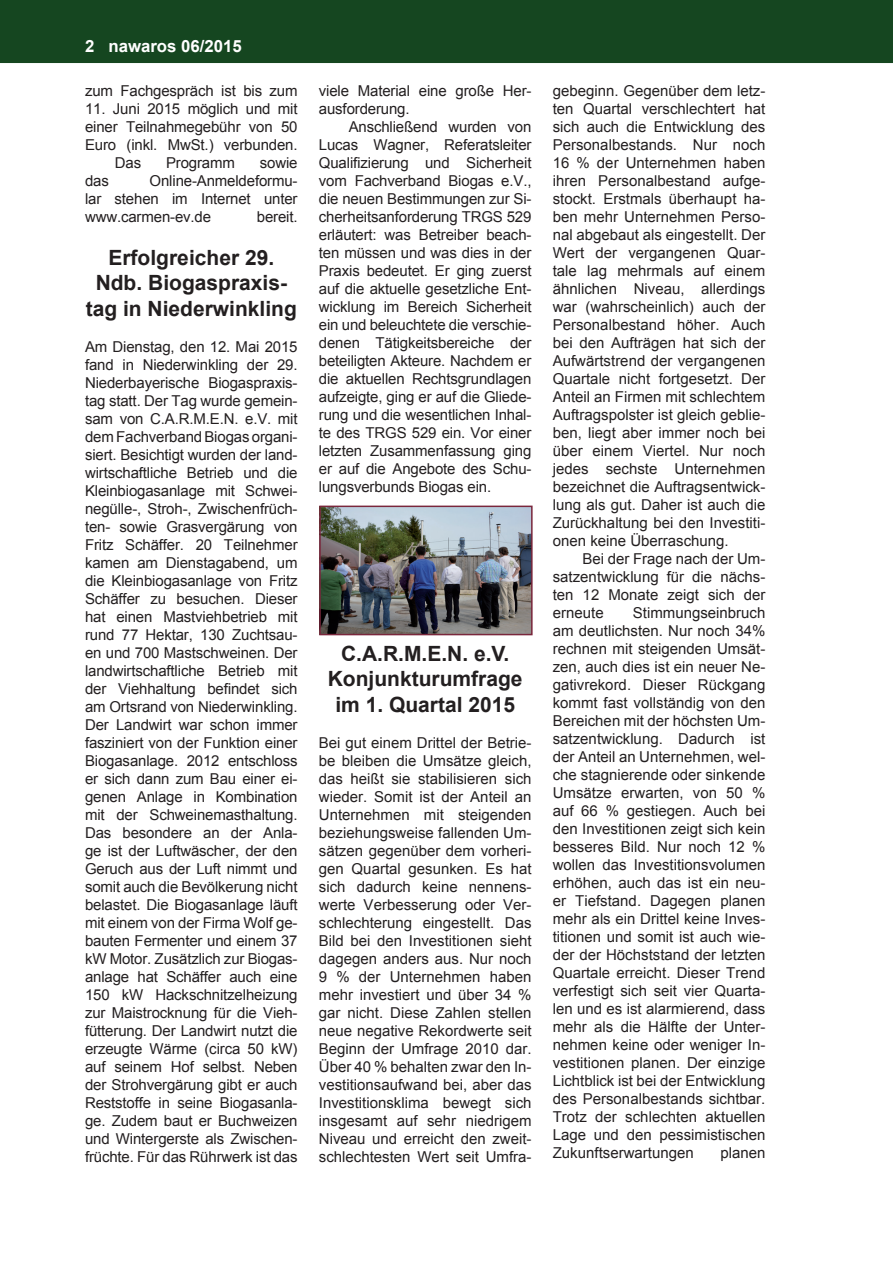
<style>
.page{position:relative;width:893px;height:1263px;background:#fff}
.page>*{position:absolute;margin:0;border:0;box-sizing:border-box;transform-origin:0 0}
.t1{font:700 21px/25.2px "Arial";color:#231f20;text-align:center}
.t2{font:700 16.8px "Arial";color:#fff}
.t3{font:15px/18px "Arial";letter-spacing:-.01em;color:#231f20;text-align:justify}
</style>
<div class="page">
<div style="left:0;top:0;width:893px;height:63px;background:#154620"></div>
<img style="left:322px;top:509px;width:208px;height:123px">
<div style="left:319px;top:506px;width:214px;height:129px;border:2px solid #7a273c"></div>
<p class="t2" style="left:85px;top:34px;width:158px">2 nawaros 06/2015</p>
<p class="t3" style="left:85px;top:82px;width:214px">zum Fachgespräch ist bis zum</p>
<p class="t3" style="left:85px;top:100px;width:214px">11. Juni 2015 möglich und mit</p>
<p class="t3" style="left:85px;top:118px;width:214px">einer Teilnahmegebühr von 50</p>
<p class="t3" style="left:85px;top:136px;width:214px">Euro (inkl. MwSt.) verbunden.</p>
<p class="t3" style="left:115px;top:154px;width:28px">Das</p>
<p class="t3" style="left:166px;top:154px;width:70px">Programm</p>
<p class="t3" style="left:260px;top:154px;width:39px">sowie</p>
<p class="t3" style="left:85px;top:172px;width:25px">das</p>
<p class="t3" style="left:85px;top:172px;width:214px;text-indent:65px">Online-Anmeldeformu&shy;lar stehen im Internet unter www.carmen-ev.de</p>
<p class="t3" style="left:257px;top:208px;width:42px">bereit.</p>
<h1 class="t1" style="left:86px;top:246px;width:213px">Erfolgreicher 29.<br>Ndb. Biogaspraxis&shy;tag in Niederwinkling</h1>
<p class="t3" style="left:85px;top:337px;width:214px">Am Dienstag, den 12. Mai 2015 fand in Niederwinkling der 29.<br>Niederbayerische Biogaspraxis&shy;tag statt. Der Tag wurde gemein&shy;sam von C.A.R.M.E.N. e.V. mit dem Fachverband Biogas organi&shy;siert. Besichtigt wurden der land&shy;wirtschaftliche Betrieb und die Kleinbiogasanlage mit Schwei&shy;negülle-, Stroh-, Zwischenfrüch&shy;ten- sowie Grasvergärung von Fritz Schäffer. 20 Teilnehmer kamen am Dienstagabend, um die Kleinbiogasanlage von Fritz Schäffer zu besuchen. Dieser hat einen Mastviehbetrieb mit rund 77 Hektar, 130 Zuchtsau&shy;en und 700 Mastschweinen. Der landwirtschaftliche Betrieb mit der Viehhaltung befindet sich am Ortsrand von Niederwinkling.<br>Der Landwirt war schon immer fasziniert von der Funktion einer Biogasanlage. 2012 entschloss er sich dann zum Bau einer ei&shy;genen Anlage in Kombination mit der Schweinemasthaltung.<br>Das besondere an der Anla&shy;ge ist der Luftwäscher, der den Geruch aus der Luft nimmt und somit auch die Bevölkerung nicht belastet. Die Biogasanlage läuft mit einem von der Firma Wolf ge&shy;bauten Fermenter und einem 37 kW Motor. Zusätzlich zur Biogas&shy;anlage hat Schäffer auch eine 150 kW Hackschnitzelheizung zur Maistrocknung für die Vieh&shy;fütterung. Der Landwirt nutzt die erzeugte Wärme (circa 50 kW) auf seinem Hof selbst. Neben der Strohvergärung gibt er auch Reststoffe in seine Biogasanla&shy;ge. Zudem baut er Buchweizen und Wintergerste als Zwischen&shy;früchte. Für das Rührwerk ist das</p>
<p class="t3" style="left:319px;top:82px;width:214px">viele Material eine große Her&shy;ausforderung.</p>
<p class="t3" style="left:319px;top:118px;width:214px;text-indent:30px">Anschließend wurden von Lucas Wagner, Referatsleiter Qualifizierung und Sicherheit vom Fachverband Biogas e.V., die neuen Bestimmungen zur Si&shy;cherheitsanforderung TRGS 529 erläutert: was Betreiber beach&shy;ten müssen und was dies in der Praxis bedeutet. Er ging zuerst auf die aktuelle gesetzliche Ent&shy;wicklung im Bereich Sicherheit ein und beleuchtete die verschie&shy;denen Tätigkeitsbereiche der beteiligten Akteure. Nachdem er die aktuellen Rechtsgrundlagen aufzeigte, ging er auf die Gliede&shy;rung und die wesentlichen Inhal&shy;te des TRGS 529 ein. Vor einer letzten Zusammenfassung ging er auf die Angebote des Schu&shy;lungsverbunds Biogas ein.</p>
<h1 class="t1" style="left:328px;top:642px;width:196px">C.A.R.M.E.N. e.V.<br>Konjunkturumfrage im 1. Quartal 2015</h1>
<p class="t3" style="left:319px;top:733px;width:214px">Bei gut einem Drittel der Betrie&shy;be bleiben die Umsätze gleich, das heißt sie stabilisieren sich wieder. Somit ist der Anteil an Unternehmen mit steigenden beziehungsweise fallenden Um&shy;sätzen gegenüber dem vorheri&shy;gen Quartal gesunken. Es hat sich dadurch keine nennens&shy;werte Verbesserung oder Ver&shy;schlechterung eingestellt. Das Bild bei den Investitionen sieht dagegen anders aus. Nur noch 9 % der Unternehmen haben mehr investiert und über 34 % gar nicht. Diese Zahlen stellen neue negative Rekordwerte seit Beginn der Umfrage 2010 dar.<br>Über 40 % behalten zwar den In&shy;vestitionsaufwand bei, aber das Investitionsklima bewegt sich insgesamt auf sehr niedrigem Niveau und erreicht den zweit&shy;schlechtesten Wert seit Umfra-</p>
<p class="t3" style="left:553px;top:82px;width:214px">gebeginn. Gegenüber dem letz&shy;ten Quartal verschlechtert hat sich auch die Entwicklung des Personalbestands. Nur noch 16 % der Unternehmen haben ihren Personalbestand aufge&shy;stockt. Erstmals überhaupt ha&shy;ben mehr Unternehmen Perso&shy;nal abgebaut als eingestellt. Der Wert der vergangenen Quar&shy;tale lag mehrmals auf einem ähnlichen Niveau, allerdings war (wahrscheinlich) auch der Personalbestand höher. Auch bei den Aufträgen hat sich der Aufwärtstrend der vergangenen Quartale nicht fortgesetzt. Der Anteil an Firmen mit schlechtem Auftragspolster ist gleich geblie&shy;ben, liegt aber immer noch bei über einem Viertel. Nur noch jedes sechste Unternehmen bezeichnet die Auftragsentwick&shy;lung als gut. Daher ist auch die Zurückhaltung bei den Investiti&shy;onen keine Überraschung.</p>
<p class="t3" style="left:553px;top:550px;width:214px;text-indent:30px">Bei der Frage nach der Um&shy;satzentwicklung für die nächs&shy;ten 12 Monate zeigt sich der erneute</p>
<p class="t3" style="left:553px;top:604px;width:214px;text-indent:80px">Stimmungseinbruch am deutlichsten. Nur noch 34% rechnen mit steigenden Umsät&shy;zen, auch dies ist ein neuer Ne&shy;gativrekord. Dieser Rückgang kommt fast vollständig von den Bereichen mit der höchsten Um&shy;satzentwicklung. Dadurch ist der Anteil an Unternehmen, wel&shy;che stagnierende oder sinkende Umsätze erwarten, von 50 % auf 66 % gestiegen. Auch bei den Investitionen zeigt sich kein besseres Bild. Nur noch 12 % wollen das Investitionsvolumen erhöhen, auch das ist ein neu&shy;er Tiefstand. Dagegen planen mehr als ein Drittel keine Inves&shy;titionen und somit ist auch wie&shy;der der Höchststand der letzten Quartale erreicht. Dieser Trend verfestigt sich seit vier Quarta&shy;len und es ist alarmierend, dass mehr als die Hälfte der Unter&shy;nehmen keine oder weniger In&shy;vestitionen planen. Der einzige Lichtblick ist bei der Entwicklung des Personalbestands sichtbar.<br>Trotz der schlechten aktuellen Lage und den pessimistischen Zukunftserwartungen</p>
<p class="t3" style="left:720px;top:1144px;width:47px">planen</p>
</div>
